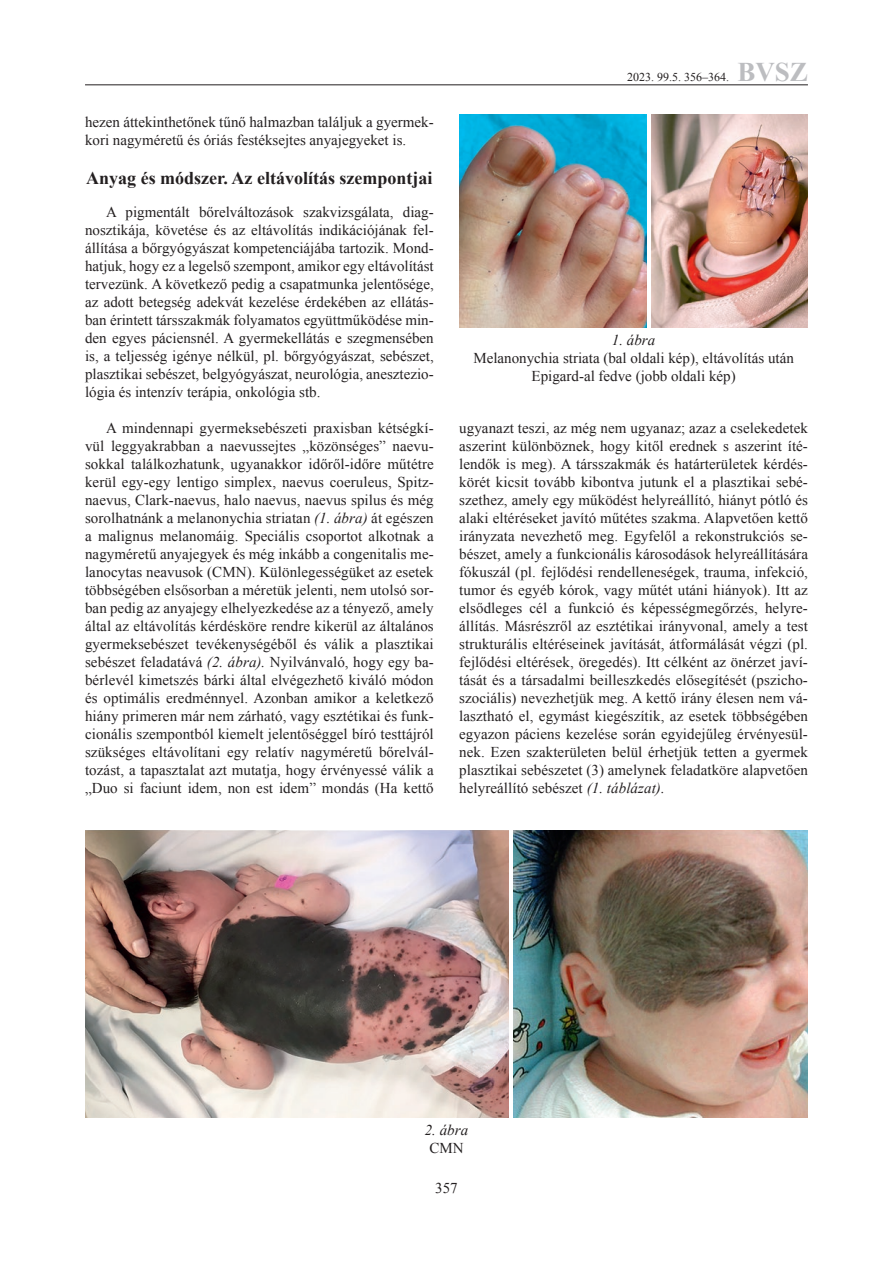
<style>
.page{position:relative;width:893px;height:1263px;background:#fff}
.page>*{position:absolute;margin:0;border:0;box-sizing:border-box;transform-origin:0 0}
.t1{font:700 27px "Times New Roman";color:#bcbdc0}
.ESETISMERTETÉS_cím{font:700 18px "Times New Roman";color:#231f20}
.Kenyérszöveg{font:15px/18px "Times New Roman";color:#231f20;text-align:justify}
.Ábraszövegek{font:15px/18px "Times New Roman";color:#231f20;text-align:center}
.Ábraszövegek-2{font:italic 15px "Times New Roman";color:#231f20}
.t2{font:12px "Times New Roman";color:#231f20}
.s1{font-style:italic}
</style>
<div class="page">
<hr style="left:85px;top:85px;width:723px;height:1px;background:#231f20">
<img style="left:85px;top:830px;width:424px;height:287px">
<img style="left:513px;top:830px;width:295px;height:287px">
<img style="left:459px;top:115px;width:188px;height:212px">
<img style="left:651px;top:115px;width:157px;height:212px">
<p class="t2" style="left:627px;top:69px;width:103px">2023. 99.5. 356–364.</p>
<h1 class="t1" style="left:737px;top:53px;width:72px">BVSZ</h1>
<p class="Kenyérszöveg" style="left:85px;top:113px;width:350px">hezen áttekinthetőnek tűnő halmazban találjuk a gyermek&shy;kori nagyméretű és óriás festéksejtes anyajegyeket is.</p>
<p class="ESETISMERTETÉS_cím" style="left:86px;top:166px;width:348px">Anyag és módszer. Az eltávolítás szempontjai</p>
<p class="Kenyérszöveg" style="left:85px;top:203px;width:350px;text-indent:21px">A pigmentált bőrelváltozások szakvizsgálata, diag&shy;nosztikája, követése és az eltávolítás indikációjának fel&shy;állítása a bőrgyógyászat kompetenciájába tartozik. Mond&shy;hatjuk, hogy ez a legelső szempont, amikor egy eltávolítást tervezünk. A következő pedig a csapatmunka jelentősége, az adott betegség adekvát kezelése érdekében az ellátás&shy;ban érintett társszakmák folyamatos együttműködése min&shy;den egyes páciensnél. A gyermekellátás e szegmensében is, a teljesség igénye nélkül, pl. bőrgyógyászat, sebészet, plasztikai sebészet, belgyógyászat, neurológia, anesztezio&shy;lógia és intenzív terápia, onkológia stb.</p>
<p class="Kenyérszöveg" style="left:85px;top:419px;width:350px;text-indent:21px">A mindennapi gyermeksebészeti praxisban kétségkí&shy;vül leggyakrabban a naevussejtes „közönséges” naevu&shy;sokkal találkozhatunk, ugyanakkor időről-időre műtétre kerül egy-egy lentigo simplex, naevus coeruleus, Spitz&shy;naevus, Clark-naevus, halo naevus, naevus spilus és még sorolhatnánk a melanonychia striatan <span class="s1">(1. ábra)</span> át egészen a malignus melanomáig. Speciális csoportot alkotnak a nagyméretű anyajegyek és még inkább a congenitalis me&shy;lanocytas neavusok (CMN). Különlegességüket az esetek többségében elsősorban a méretük jelenti, nem utolsó sor&shy;ban pedig az anyajegy elhelyezkedése az a tényező, amely által az eltávolítás kérdésköre rendre kikerül az általános gyermeksebészet tevékenységéből és válik a plasztikai sebészet feladatává <span class="s1">(2. ábra).</span> Nyilvánvaló, hogy egy ba&shy;bérlevél kimetszés bárki által elvégezhető kiváló módon és optimális eredménnyel. Azonban amikor a keletkező hiány primeren már nem zárható, vagy esztétikai és funk&shy;cionális szempontból kiemelt jelentőséggel bíró testtájról szükséges eltávolítani egy relatív nagyméretű bőrelvál&shy;tozást, a tapasztalat azt mutatja, hogy érvényessé válik a „Duo si faciunt idem, non est idem” mondás (Ha kettő</p>
<p class="Kenyérszöveg" style="left:459px;top:419px;width:350px">ugyanazt teszi, az még nem ugyanaz; azaz a cselekedetek aszerint különböznek, hogy kitől erednek s aszerint íté&shy;lendők is meg). A társszakmák és határterületek kérdés&shy;körét kicsit tovább kibontva jutunk el a plasztikai sebé&shy;szethez, amely egy működést helyreállító, hiányt pótló és alaki eltéréseket javító műtétes szakma. Alapvetően kettő irányzata nevezhető meg. Egyfelől a rekonstrukciós se&shy;bészet, amely a funkcionális károsodások helyreállítására fókuszál (pl. fejlődési rendelleneségek, trauma, infekció, tumor és egyéb kórok, vagy műtét utáni hiányok). Itt az elsődleges cél a funkció és képességmegőrzés, helyre&shy;állítás. Másrészről az esztétikai irányvonal, amely a test strukturális eltéréseinek javítását, átformálását végzi (pl. fejlődési eltérések, öregedés). Itt célként az önérzet javí&shy;tását és a társadalmi beilleszkedés elősegítését (pszicho&shy;szociális) nevezhetjük meg. A kettő irány élesen nem vá&shy;lasztható el, egymást kiegészítik, az esetek többségében egyazon páciens kezelése során egyidejűleg érvényesül&shy;nek. Ezen szakterületen belül érhetjük tetten a gyermek plasztikai sebészetet (3) amelynek feladatköre alapvetően helyreállító sebészet <span class="s1">(1. táblázat).</span></p>
<p class="Ábraszövegek-2" style="left:612px;top:330px;width:45px">1. ábra</p>
<p class="Ábraszövegek" style="left:473px;top:349px;width:322px">Melanonychia striata (bal oldali kép), eltávolítás után<br>Epigard-al fedve (jobb oldali kép)</p>
<p class="Ábraszövegek-2" style="left:425px;top:1120px;width:45px">2. ábra</p>
<p class="Ábraszövegek" style="left:429px;top:1139px;width:36px">CMN</p>
<p class="Kenyérszöveg" style="left:435px;top:1178px;width:24px">357</p>
</div>
